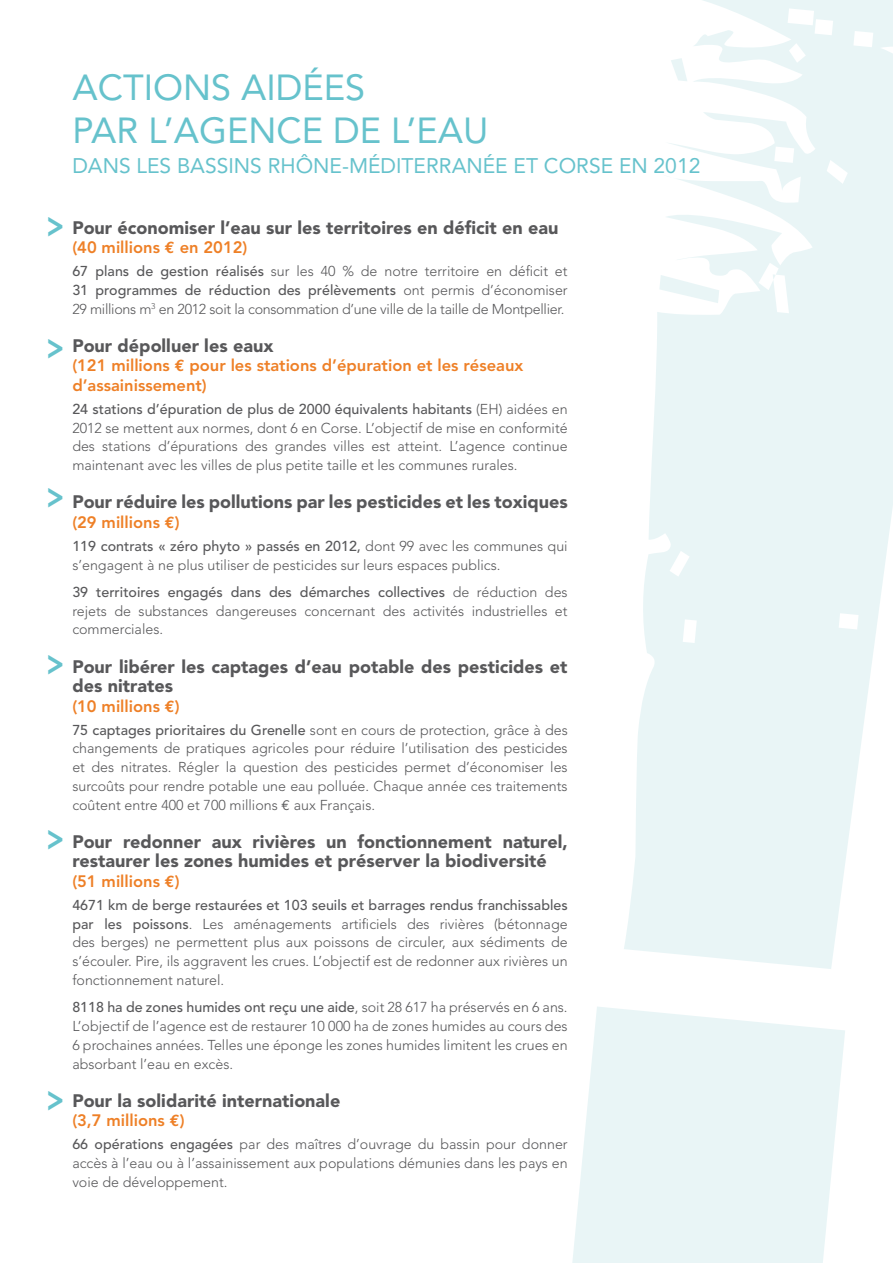
<style>
.page{position:relative;width:893px;height:1263px;background:#fff}
.page>*{position:absolute;margin:0;border:0;box-sizing:border-box;transform-origin:0 0}
.t1{font:800 37.35px "Avenir";color:#66c2cc;scale:.75 1}
.t2{font:36px/43.2px "Avenir";color:#66c2cc}
.t3{font:21px "Avenir";color:#66c2cc}
.t4{font:900 18px/19.5px "Avenir";color:#58585a}
.t5{font:800 16.5px/19.5px "Avenir";color:#ee8027}
.t6{font:300 14.25px/18.8px "Avenir";color:#58585a;text-align:justify}
.s1{font-family:"Euro Mono";font-weight:700}
.s2{font-weight:500}
.s3{font-family:"Euro Mono";font-weight:400}
</style>
<div class="page">
<svg style="left:572px;top:0;width:321px;height:1263px;fill:#e9f5f6"></svg>
<h2 class="t2" style="left:72px;top:66px;width:418px">ACTIONS AIDÉES<br>PAR L’AG ENCE DE L’EAU</h2>
<h3 class="t3" style="left:72px;top:153px;width:629px">DANS LES BASSINS RHÔN E-MÉDITERRAN ÉE ET CORSE EN 2012</h3>
<h1 class="t1" style="left:46px;top:203px;width:26px">&gt;</h1>
<h1 class="t1" style="left:46px;top:325px;width:26px">&gt;</h1>
<h1 class="t1" style="left:46px;top:474px;width:26px">&gt;</h1>
<h1 class="t1" style="left:46px;top:641px;width:26px">&gt;</h1>
<h1 class="t1" style="left:46px;top:816px;width:26px">&gt;</h1>
<h1 class="t1" style="left:46px;top:1077px;width:26px">&gt;</h1>
<p class="t4" style="left:72px;top:217px;width:488px">Pour économiser l’eau sur les territoires en déficit en eau</p>
<p class="t5" style="left:72px;top:238px;width:177px">(40 millions <span class="s1">€</span> en 2012)</p>
<p class="t6" style="left:72px;top:262px;width:497px"><span class="s2">67 plans de gestion réalisés</span> sur les 40 % de notre territoire en déficit et <span class="s2">31 programmes de réduction des prélèvements</span> ont permis d’économiser 29 millions m<sup>3</sup> en 2012 soit la consommation d’une ville de la taille de Montpellier.</p>
<p class="t4" style="left:72px;top:336px;width:202px">Pour dépolluer les eaux</p>
<p class="t5" style="left:72px;top:356px;width:453px">(121 millions <span class="s1">€</span> pour les stations d’épuration et les réseaux d’assainissement)</p>
<p class="t6" style="left:72px;top:400px;width:497px"><span class="s2">24 stations d’épuration de plus de 2000 équivalents habitants</span> (EH) aidées en 2012 se mettent aux normes, dont 6 en Corse. L’objectif de mise en conformité des stations d’épurations des grandes villes est atteint. L’agence continue maintenant avec les villes de plus petite taille et les communes rurales.</p>
<p class="t4" style="left:72px;top:492px;width:497px">Pour réduire les pollutions par les pesticides et les toxiques</p>
<p class="t5" style="left:72px;top:512px;width:109px">(29 millions <span class="s1">€</span>)</p>
<p class="t6" style="left:72px;top:537px;width:497px"><span class="s2">119 contrats « zéro phyto » passés en 2012,</span> dont 99 avec les communes qui s’engagent à ne plus utiliser de pesticides sur leurs espaces publics.</p>
<p class="t6" style="left:72px;top:583px;width:497px"><span class="s2">39 territoires engagés dans des démarches collectives</span> de réduction des rejets de substances dangereuses concernant des activités industrielles et commerciales.</p>
<p class="t4" style="left:72px;top:656px;width:497px">Pour libérer les captages d’eau potable des pesticides et des nitrates</p>
<p class="t5" style="left:72px;top:696px;width:109px">(10 millions <span class="s1">€</span>)</p>
<p class="t6" style="left:72px;top:720px;width:497px"><span class="s2">75 captages prioritaires du Grenelle</span> sont en cours de protection, grâce à des changements de pratiques agricoles pour réduire l’utilisation des pesticides et des nitrates. Régler la question des pesticides permet d’économiser les surcoûts pour rendre potable une eau polluée. Chaque année ces traitements coûtent entre 400 et 700 millions <span class="s3">d</span> aux Français.</p>
<p class="t4" style="left:72px;top:832px;width:497px">Pour redonner aux rivières un fonctionnement naturel, restaurer les zones humides et préserver la biodiversité</p>
<p class="t5" style="left:72px;top:871px;width:109px">(51 millions <span class="s1">€</span>)</p>
<p class="t6" style="left:72px;top:896px;width:497px"><span class="s2">4671 km de berge restaurées et 103 seuils et barrages rendus franchissables par les poissons</span>. Les aménagements artificiels des rivières (bétonnage des berges) ne permettent plus aux poissons de circuler, aux sédiments de s’écouler. Pire, ils aggravent les crues. L’objectif est de redonner aux rivières un fonctionnement naturel.</p>
<p class="t6" style="left:72px;top:998px;width:497px"><span class="s2">8118 ha de zones humides ont reçu une aide</span>, soit 28 617 ha préservés en 6 ans.<br>L’objectif de l’agence est de restaurer 10 000 ha de zones humides au cours des 6 prochaines années. Telles une éponge les zones humides limitent les crues en absorbant l’eau en excès.</p>
<p class="t4" style="left:72px;top:1090px;width:269px">Pour la solidarité internationale</p>
<p class="t5" style="left:72px;top:1111px;width:114px">(3,7 millions <span class="s1">€</span>)</p>
<p class="t6" style="left:72px;top:1135px;width:497px"><span class="s2">66 opérations engagées</span> par des maîtres d’ouvrage du bassin pour donner accès à l’eau ou à l’assainissement aux populations démunies dans les pays en voie de développement.</p>
</div>
